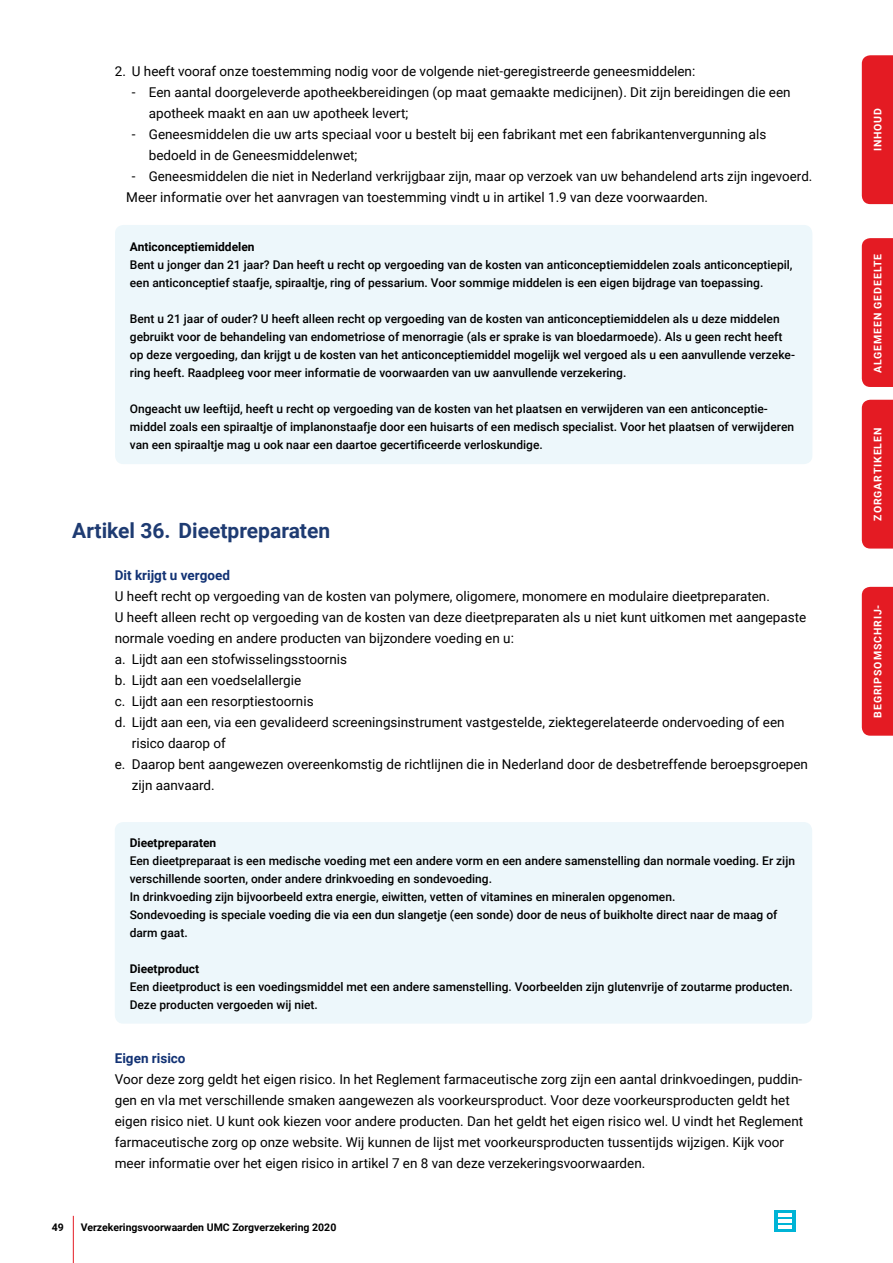
<style>
.page{position:relative;width:893px;height:1263px;background:#fff}
.page>*{position:absolute;margin:0;border:0;box-sizing:border-box;transform-origin:0 0}
.t1{font:700 21px "Roboto";color:#1e3b72}
.t2{font:13.5px/21px "Roboto";color:#000}
.t3{font:700 13.5px "Roboto";color:#123274}
.t4{font:500 12px/18px "Roboto";color:#000}
.t5{font:700 12px "Roboto";color:#000}
.t6{font:700 10.5px "Roboto";letter-spacing:.085em;color:#fff}
.t7{font:700 10.5px "Roboto";color:#000}
</style>
<div class="page">
<hr style="left:812px;top:1216px;width:1px;height:47px;background:#e41b23">
<hr style="left:73px;top:1216px;width:1px;height:47px;background:#e41b23">
<svg style="left:774px;top:1210px;width:21px;height:22px"></svg>
<svg style="left:778px;top:1214px;width:13px;height:14px"></svg>
<div style="left:115px;top:225px;width:697px;height:239px;background:#edf7fb;border-radius:9px"></div>
<div style="left:115px;top:822px;width:697px;height:202px;background:#edf7fb;border-radius:9px"></div>
<div style="left:862px;top:587px;width:31px;height:149px;background:#e41b23"></div>
<div style="left:862px;top:238px;width:31px;height:149px;background:#e41b23"></div>
<div style="left:862px;top:400px;width:31px;height:149px;background:#e41b23"></div>
<div style="left:862px;top:55px;width:31px;height:149px;background:#e41b23"></div>
<p class="t2" style="left:115px;top:60px;width:582px">2. U heeft vooraf onze toestemming nodig voor de volgende niet-geregistreerde geneesmiddelen:</p>
<p class="t2" style="left:149px;top:81px;width:643px;text-indent:-17px">- Een aantal doorgeleverde apotheekbereidingen (op maat gemaakte medicijnen). Dit zijn bereidingen die een apotheek maakt en aan uw apotheek levert;</p>
<p class="t2" style="left:149px;top:123px;width:619px;text-indent:-17px">- Geneesmiddelen die uw arts speciaal voor u bestelt bij een fabrikant met een fabrikantenvergunning als bedoeld in de Geneesmiddelenwet;</p>
<p class="t2" style="left:126px;top:165px;width:687px;text-indent:6px">- Geneesmiddelen die niet in Nederland verkrijgbaar zijn, maar op verzoek van uw behandelend arts zijn ingevoerd.<br>Meer informatie over het aanvragen van toestemming vindt u in artikel 1.9 van deze voorwaarden.</p>
<p class="t5" style="left:130px;top:238px;width:126px">Anticonceptiemiddelen</p>
<p class="t4" style="left:130px;top:255px;width:664px">Bent u jonger dan 21 jaar? Dan heeft u recht op vergoeding van de kosten van anticonceptiemiddelen zoals anticonceptiepil, een anticonceptief staafje, spiraaltje, ring of pessarium. Voor sommige middelen is een eigen bijdrage van toepassing.</p>
<p class="t4" style="left:130px;top:309px;width:667px">Bent u 21 jaar of ouder? U heeft alleen recht op vergoeding van de kosten van anticonceptiemiddelen als u deze middelen gebruikt voor de behandeling van endometriose of menorragie (als er sprake is van bloedarmoede). Als u geen recht heeft op deze vergoeding, dan krijgt u de kosten van het anticonceptiemiddel mogelijk wel vergoed als u een aanvullende verzeke&shy;ring heeft. Raadpleeg voor meer informatie de voorwaarden van uw aanvullende verzekering.</p>
<p class="t4" style="left:130px;top:399px;width:666px">Ongeacht uw leeftijd, heeft u recht op vergoeding van de kosten van het plaatsen en verwijderen van een anticonceptie&shy;middel zoals een spiraaltje of implanonstaafje door een huisarts of een medisch specialist. Voor het plaatsen of verwijderen van een spiraaltje mag u ook naar een daartoe gecertificeerde verloskundige.</p>
<h1 class="t1" style="left:72px;top:516px;width:259px">Artikel 36. Dieetpreparaten</h1>
<p class="t3" style="left:115px;top:566px;width:117px">Dit krijgt u vergoed</p>
<p class="t2" style="left:115px;top:585px;width:657px">U heeft recht op vergoeding van de kosten van polymere, oligomere, monomere en modulaire dieetpreparaten.</p>
<p class="t2" style="left:115px;top:606px;width:693px">U heeft alleen recht op vergoeding van de kosten van deze dieetpreparaten als u niet kunt uitkomen met aangepaste</p>
<p class="t2" style="left:115px;top:627px;width:401px">normale voeding en andere producten van bijzondere voeding en u:</p>
<p class="t2" style="left:115px;top:649px;width:234px">a. Lijdt aan een stofwisselingsstoornis</p>
<p class="t2" style="left:115px;top:670px;width:188px">b. Lijdt aan een voedselallergie</p>
<p class="t2" style="left:115px;top:691px;width:200px">c. Lijdt aan een resorptiestoornis</p>
<p class="t2" style="left:115px;top:712px;width:671px">d. Lijdt aan een, via een gevalideerd screeningsinstrument vastgestelde, ziektegerelateerde ondervoeding of een</p>
<p class="t2" style="left:132px;top:733px;width:95px">risico daarop of</p>
<p class="t2" style="left:115px;top:754px;width:695px">e. Daarop bent aangewezen overeenkomstig de richtlijnen die in Nederland door de desbetreffende beroepsgroepen</p>
<p class="t2" style="left:132px;top:775px;width:84px">zijn aanvaard.</p>
<p class="t5" style="left:130px;top:834px;width:88px">Dieetpreparaten</p>
<p class="t4" style="left:130px;top:851px;width:667px">Een dieetpreparaat is een medische voeding met een andere vorm en een andere samenstelling dan normale voeding. Er zijn verschillende soorten, onder andere drinkvoeding en sondevoeding.<br>In drinkvoeding zijn bijvoorbeeld extra energie, eiwitten, vetten of vitamines en mineralen opgenomen.<br>Sondevoeding is speciale voeding die via een dun slangetje (een sonde) door de neus of buikholte direct naar de maag of darm gaat.</p>
<p class="t5" style="left:130px;top:960px;width:71px">Dieetproduct</p>
<p class="t4" style="left:130px;top:977px;width:665px">Een dieetproduct is een voedingsmiddel met een andere samenstelling. Voorbeelden zijn glutenvrije of zoutarme producten.<br>Deze producten vergoeden wij niet.</p>
<p class="t3" style="left:115px;top:1049px;width:72px">Eigen risico</p>
<p class="t2" style="left:115px;top:1068px;width:690px">Voor deze zorg geldt het eigen risico. In het Reglement farmaceutische zorg zijn een aantal drinkvoedingen, puddin&shy;gen en vla met verschillende smaken aangewezen als voorkeursproduct. Voor deze voorkeursproducten geldt het eigen risico niet. U kunt ook kiezen voor andere producten. Dan het geldt het eigen risico wel. U vindt het Reglement farmaceutische zorg op onze website. Wij kunnen de lijst met voorkeursproducten tussentijds wijzigen. Kijk voor meer informatie over het eigen risico in artikel 7 en 8 van deze verzekeringsvoorwaarden.</p>
<p class="t7" style="left:52px;top:1220px;width:14px">49</p>
<p class="t7" style="left:81px;top:1220px;width:257px">Verzekeringsvoorwaarden UMC Zorgverzekering 2020</p>
<p class="t6" style="left:870px;top:151px;width:45px;rotate:-90deg">INHOUD</p>
<p class="t6" style="left:870px;top:373px;width:121px;rotate:-90deg">ALGEMEEN GEDEELTE</p>
<p class="t6" style="left:870px;top:520px;width:94px;rotate:-90deg">ZORGARTIKELEN</p>
<p class="t6" style="left:870px;top:718px;width:114px;rotate:-90deg">BEGRIPSOMSCHRIJ-</p>
</div>
